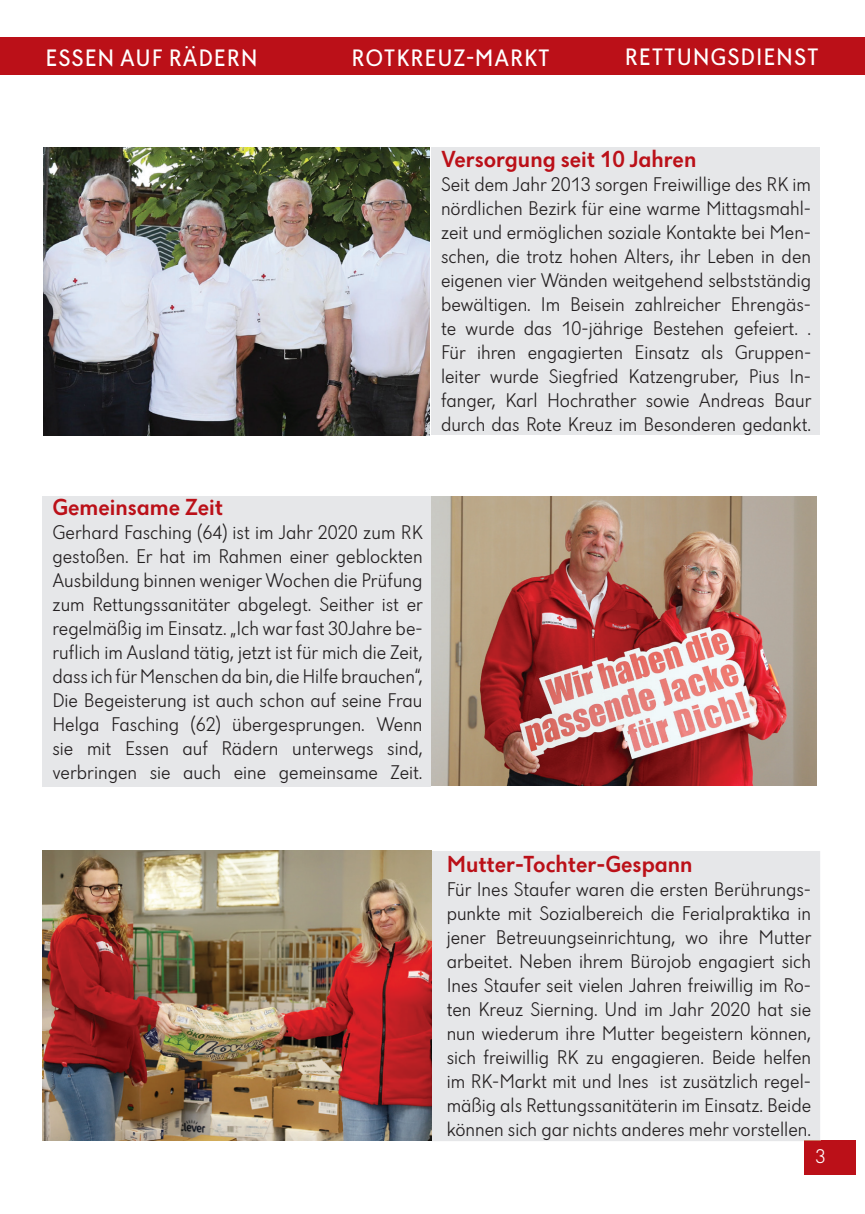
<style>
.page{position:relative;width:865px;height:1214px;background:#fff}
.page>*{position:absolute;margin:0;border:0;box-sizing:border-box;transform-origin:0 0}
.t1{font:500 24px "Dunant";color:#bb1018}
.t2{font:24px "Dunant";letter-spacing:.035em;color:#fff}
.t3{font:300 20px/24px "Dunant";color:#231f20;text-align:justify}
.t4{font:300 20px "Dunant";color:#fff}
</style>
<div class="page">
<div style="left:431px;top:147px;width:388px;height:287px;background:#e6e7e9"></div>
<div style="left:804px;top:1140px;width:51px;height:34px;background:#bb1018"></div>
<div style="left:0;top:37px;width:865px;height:38px;background:#bb1018"></div>
<div style="left:43px;top:496px;width:388px;height:290px;background:#e6e7e9"></div>
<img style="left:44px;top:147px;width:385px;height:288px">
<img style="left:431px;top:496px;width:385px;height:289px">
<div style="left:431px;top:850px;width:389px;height:290px;background:#e6e7e9"></div>
<svg style="left:804px;top:1140px;width:16px;height:1px"></svg>
<img style="left:43px;top:850px;width:388px;height:290px">
<p class="t2" style="left:46px;top:45px;width:213px">ESSEN AUF RÄDERN</p>
<p class="t2" style="left:351px;top:45px;width:200px">ROTKREUZ-MARKT</p>
<p class="t2" style="left:625px;top:43px;width:195px">RETTUNGSDIENST</p>
<p class="t1" style="left:441px;top:145px;width:257px">Versorgung seit 10 Jahren</p>
<p class="t3" style="left:441px;top:172px;width:372px">Seit dem Jahr 2013 sorgen Freiwillige des RK im nördlichen Bezirk für eine warme Mittagsmahl&shy;zeit und ermöglichen soziale Kontakte bei Men&shy;schen, die trotz hohen Alters, ihr Leben in den eigenen vier Wänden weitgehend selbstständig bewältigen. Im Beisein zahlreicher Ehrengäs&shy;te wurde das 10-jährige Bestehen gefeiert. .<br>Für ihren engagierten Einsatz als Gruppen&shy;leiter wurde Siegfried Katzengruber, Pius In&shy;fanger, Karl Hochrather sowie Andreas Baur durch das Rote Kreuz im Besonderen gedankt.</p>
<p class="t1" style="left:52px;top:493px;width:172px">Gemeinsame Zeit</p>
<p class="t3" style="left:52px;top:520px;width:372px">Gerhard Fasching (64) ist im Jahr 2020 zum RK gestoßen. Er hat im Rahmen einer geblockten Ausbildung binnen weniger Wochen die Prüfung zum Rettungssanitäter abgelegt. Seither ist er regelmäßig im Einsatz. „Ich war fast 30Jahre be&shy;ruflich im Ausland tätig, jetzt ist für mich die Zeit, dass ich für Menschen da bin, die Hilfe brauchen“, Die Begeisterung ist auch schon auf seine Frau Helga Fasching (62) übergesprungen. Wenn sie mit Essen auf Rädern unterwegs sind, verbringen sie auch eine gemeinsame Zeit.</p>
<p class="t1" style="left:446px;top:850px;width:247px">Mutter-Tochter-Gespann</p>
<p class="t3" style="left:446px;top:877px;width:366px">Für Ines Staufer waren die ersten Berührungs&shy;punkte mit Sozialbereich die Ferialpraktika in jener Betreuungseinrichtung, wo ihre Mutter arbeitet. Neben ihrem Bürojob engagiert sich Ines Staufer seit vielen Jahren freiwillig im Ro&shy;ten Kreuz Sierning. Und im Jahr 2020 hat sie nun wiederum ihre Mutter begeistern können, sich freiwillig RK zu engagieren. Beide helfen im RK-Markt mit und Ines ist zusätzlich regel&shy;mäßig als Rettungssanitäterin im Einsatz. Beide können sich gar nichts anderes mehr vorstellen.</p>
<p class="t4" style="left:815px;top:1144px;width:11px">3</p>
</div>
